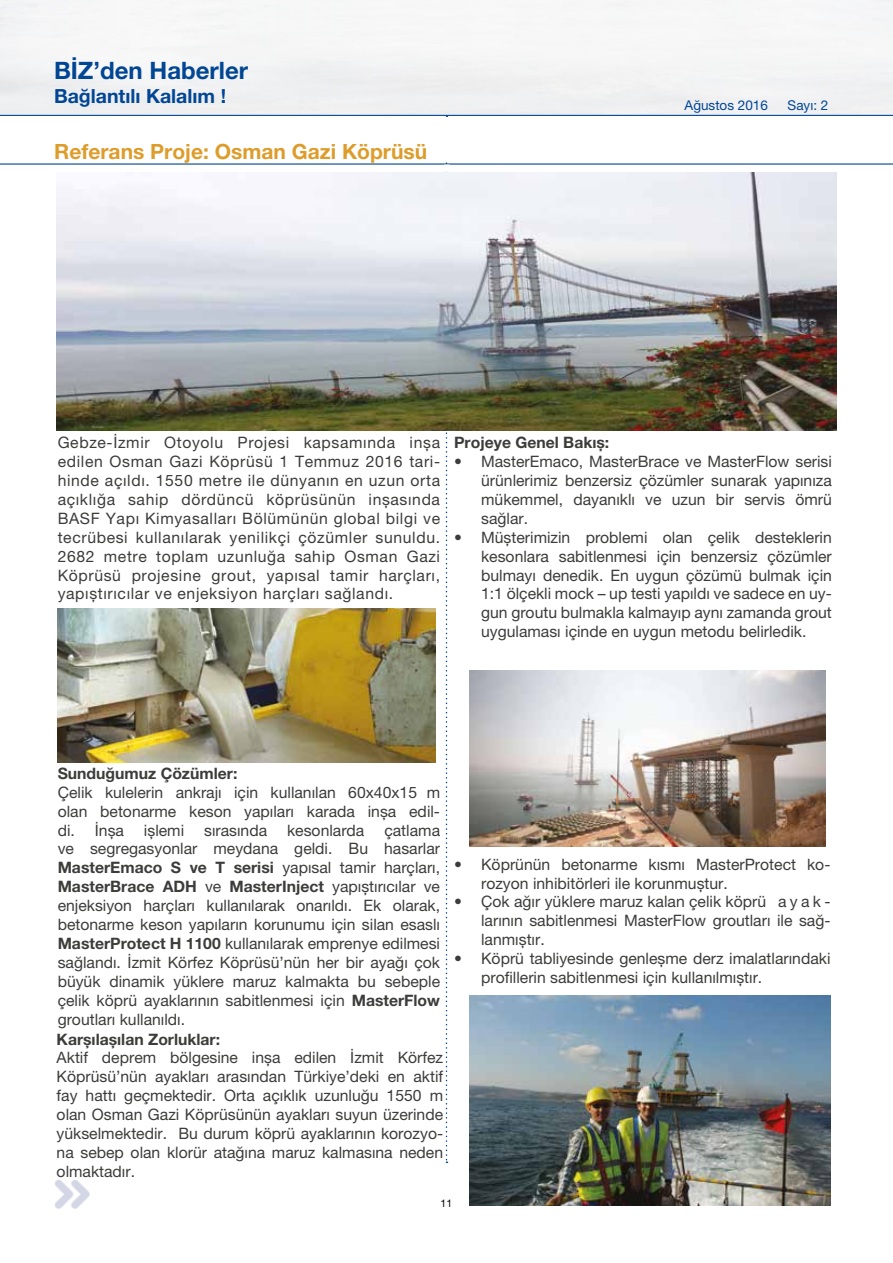
<style>
.page{position:relative;width:893px;height:1263px;background:#fff}
.page>*{position:absolute;margin:0;border:0;box-sizing:border-box;transform-origin:0 0}
.t1{font:700 24px "Helvetica Neue LT Pro";color:#014694}
.t2{font:700 21px "Helvetica Neue LT Pro";color:#de9c2b}
.t3{font:700 19.5px "Helvetica Neue LT Pro";color:#014694}
.t4{font:15.75px/18.9px "Helvetica Neue LT Pro";color:#3c3c3b;text-align:justify}
.t5{font:700 15.75px "Helvetica Neue LT Pro";color:#3c3c3b}
.t6{font:13.5px "Helvetica Neue LT Pro";color:#014694}
.t7{font:10.5px "Helvetica Neue LT Pro";color:#000}
.s1{font-weight:700}
</style>
<div class="page">
<img style="left:55px;top:1180px;width:35px;height:29px">
<hr style="left:0;top:115px;width:893px;height:1px;background:#014694">
<hr style="left:0;top:163px;width:893px;height:2px;background:#014694">
<svg style="left:444px;top:116px;width:5px;height:1047px"></svg>
<img style="left:470px;top:996px;width:360px;height:209px">
<img style="left:58px;top:608px;width:377px;height:154px">
<img style="left:469px;top:670px;width:356px;height:176px">
<img style="left:56px;top:172px;width:781px;height:259px">
<h1 class="t1" style="left:54px;top:56px;width:196px">BİZ’den Haberler</h1>
<p class="t3" style="left:54px;top:83px;width:174px">Bağlantılı Kalalım !</p>
<h2 class="t2" style="left:54px;top:138px;width:374px">Referans Proje: Osman Gazi Köprüsü</h2>
<p class="t6" style="left:685px;top:98px;width:85px">Ağustos 2016</p>
<p class="t6" style="left:788px;top:98px;width:42px">Sayı: 2</p>
<p class="t4" style="left:58px;top:433px;width:384px">Gebze-İzmir Otoyolu Projesi kapsamında inşa edilen Osman Gazi Köprüsü 1 Temmuz 2016 tari&shy;hinde açıldı. 1550 metre ile dünyanın en uzun orta açıklığa sahip dördüncü köprüsünün inşasında BASF Yapı Kimyasalları Bölümünün global bilgi ve tecrübesi kullanılarak yenilikçi çözümler sunuldu.<br>2682 metre toplam uzunluğa sahip Osman Gazi Köprüsü projesine grout, yapısal tamir harçları, yapıştırıcılar ve enjeksiyon harçları sağlandı.</p>
<p class="t5" style="left:454px;top:433px;width:157px">Projeye Genel Bakış:</p>
<p class="t4" style="left:481px;top:452px;width:352px;text-indent:-27px">• MasterEmaco, MasterBrace ve MasterFlow serisi ürünlerimiz benzersiz çözümler sunarak yapınıza mükemmel, dayanıklı ve uzun bir servis ömrü sağlar.</p>
<p class="t4" style="left:481px;top:527px;width:352px;text-indent:-27px">• Müşterimizin problemi olan çelik desteklerin kesonlara sabitlenmesi için benzersiz çözümler bulmayı denedik. En uygun çözümü bulmak için 1:1 ölçekli mock – up testi yapıldı ve sadece en uy&shy;gun groutu bulmakla kalmayıp aynı zamanda grout uygulaması içinde en uygun metodu belirledik.</p>
<p class="t5" style="left:58px;top:763px;width:181px">Sunduğumuz Çözümler:</p>
<p class="t4" style="left:58px;top:782px;width:384px">Çelik kulelerin ankrajı için kullanılan 60x40x15 m olan betonarme keson yapıları karada inşa edil&shy;di. İnşa</p>
<p class="t4" style="left:58px;top:820px;width:384px;text-indent:327px">çatlama ve segregasyonlar meydana geldi. Bu hasarlar <span class="s1">MasterEmaco S ve T serisi</span> yapısal tamir harçları, <span class="s1">MasterBrace ADH</span> ve <span class="s1">MasterInject</span> yapıştırıcılar ve enjeksiyon harçları kullanılarak onarıldı. Ek olarak, betonarme keson yapıların korunumu için silan esaslı <span class="s1">MasterProtect H 1100</span> kullanılarak emprenye edilmesi sağlandı. İzmit Körfez Köprüsü’nün her bir ayağı çok büyük dinamik yüklere maruz kalmakta bu sebeple çelik köprü ayaklarının sabitlenmesi için <span class="s1">MasterFlow </span>groutları kullanıldı.</p>
<p class="t4" style="left:144px;top:820px;width:42px">işlemi</p>
<p class="t4" style="left:204px;top:820px;width:64px">sırasında</p>
<p class="t4" style="left:287px;top:820px;width:79px">kesonlarda</p>
<p class="t5" style="left:57px;top:1029px;width:165px">Karşılaşılan Zorluklar:</p>
<p class="t4" style="left:57px;top:1048px;width:388px">Aktif deprem bölgesine inşa edilen İzmit Körfez Köprüsü’nün ayakları arasından Türkiye’deki en aktif fay hattı geçmektedir. Orta açıklık uzunluğu 1550 m olan Osman Gazi Köprüsünün ayakları suyun üzerinde yükselmektedir. Bu durum köprü ayaklarının korozyo&shy;na sebep olan klorür atağına maruz kalmasına neden olmaktadır.</p>
<p class="t4" style="left:481px;top:854px;width:351px;text-indent:-27px">• Köprünün betonarme kısmı MasterProtect ko&shy;rozyon inhibitörleri ile korunmuştur.</p>
<p class="t4" style="left:481px;top:892px;width:351px;text-indent:-27px">• Çok ağır yüklere maruz kalan çelik köprü a y a k - larının sabitlenmesi MasterFlow groutları ile sağ&shy;lanmıştır.</p>
<p class="t4" style="left:481px;top:949px;width:351px;text-indent:-27px">• Köprü tabliyesinde genleşme derz imalatlarındaki profillerin sabitlenmesi için kullanılmıştır.</p>
<p class="t7" style="left:441px;top:1197px;width:13px">11</p>
</div>
